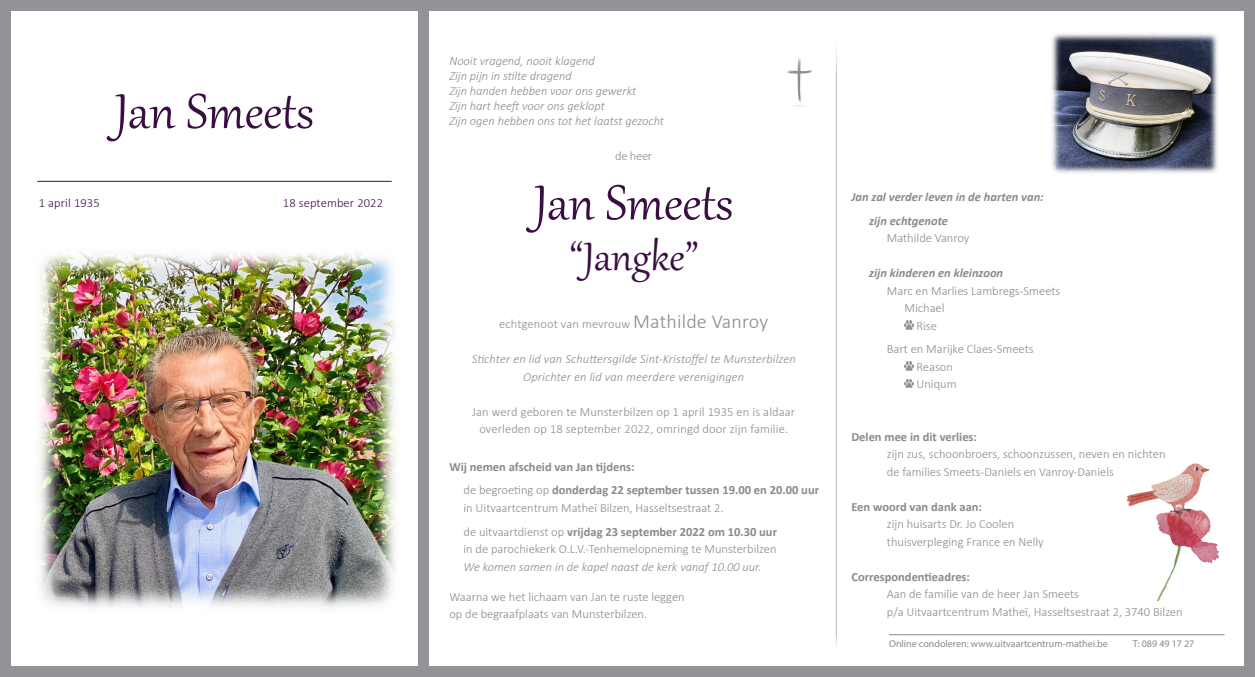
<style>
.page{position:relative;width:1255px;height:677px;background:#fff}
.page>*{position:absolute;margin:0;border:0;box-sizing:border-box;transform-origin:0 0}
.t1{font:60px "Gabriola";color:#3a0e43}
.t2{font:48.75px "Gabriola";color:#3a0e43}
.t3{font:300 12.5px "Calibri";color:#8a898d}
.t4{font:italic 300 12.5px "Calibri";color:#8a898d}
.t5{font:700 12.5px "Calibri";color:#8a898d}
.t6{font:italic 700 12.5px "Calibri";color:#8a898d}
.t7{font:300 12.5px "Calibri";letter-spacing:.01em;color:#3a0e43}
.t8{font:10px "Myriad Pro";color:#8a898d}
.s1{font-size:20px}
.s2{font-weight:300}
</style>
<div class="page">
<img style="left:1126px;top:463px;width:93px;height:137px">
<div style="left:418px;top:0;width:11px;height:677px;background:#919396"></div>
<div style="left:1244px;top:0;width:10px;height:677px;background:#919396"></div>
<hr style="left:889px;top:634px;width:335px;height:1px;background:#8a898d">
<div style="left:0;top:0;width:1254px;height:11px;background:#919396"></div>
<div style="left:0;top:0;width:11px;height:677px;background:#919396"></div>
<hr style="left:835px;top:24px;width:1px;height:632px;background:#231f20">
<div style="left:3px;top:667px;width:1251px;height:10px;background:#919396"></div>
<svg style="left:904px;top:320px;width:9px;height:9px"></svg>
<svg style="left:904px;top:362px;width:9px;height:8px"></svg>
<svg style="left:904px;top:379px;width:9px;height:9px"></svg>
<img style="left:787px;top:58px;width:25px;height:49px">
<hr style="left:37px;top:181px;width:355px;height:1px;background:#411643">
<img style="left:1052px;top:33px;width:166px;height:140px">
<img style="left:39px;top:252px;width:357px;height:356px">
<p class="t1" style="left:115px;top:72px;width:200px">Jan Smeets</p>
<p class="t7" style="left:39px;top:195px;width:62px">1 april 1935</p>
<p class="t7" style="left:283px;top:195px;width:102px">18 september 2022</p>
<p class="t4" style="left:449px;top:53px;width:147px">Nooit vragend, nooit klagend</p>
<p class="t4" style="left:449px;top:68px;width:124px">Zijn pijn in stilte dragend</p>
<p class="t4" style="left:449px;top:83px;width:188px">Zijn handen hebben voor ons gewerkt</p>
<p class="t4" style="left:449px;top:98px;width:157px">Zijn hart heeft voor ons geklopt</p>
<p class="t4" style="left:449px;top:113px;width:216px">Zijn ogen hebben ons tot het laatst gezocht</p>
<p class="t3" style="left:615px;top:148px;width:39px">de heer</p>
<p class="t1" style="left:534px;top:163px;width:200px">Jan Smeets</p>
<p class="t2" style="left:569px;top:225px;width:130px">“Jangke”</p>
<p class="t3" style="left:499px;top:316px;width:270px">echtgenoot van mevrouw <span class="s1">Mathilde Vanroy</span></p>
<p class="t4" style="left:471px;top:351px;width:325px">Stichter en lid van Schuttersgilde Sint-Kristoffel te Munsterbilzen</p>
<p class="t4" style="left:523px;top:369px;width:222px">Oprichter en lid van meerdere verenigingen</p>
<p class="t3" style="left:472px;top:404px;width:324px">Jan werd geboren te Munsterbilzen op 1 april 1935 en is aldaar</p>
<p class="t3" style="left:479px;top:421px;width:310px">overleden op 18 september 2022, omringd door zijn familie.</p>
<p class="t5" style="left:449px;top:457px;width:187px">Wij nemen afscheid van Jan tijdens:</p>
<p class="t5" style="left:463px;top:481px;width:357px"><span class="s2">de begroeting op</span> donderdag 22 september tussen 19.00 en 20.00 uur</p>
<p class="t3" style="left:463px;top:500px;width:261px">in Uitvaartcentrum Matheï Bilzen, Hasseltsestraat 2.</p>
<p class="t5" style="left:463px;top:522px;width:315px"><span class="s2">de uitvaartdienst op</span> vrijdag 23 september 2022 om 10.30 uur</p>
<p class="t3" style="left:463px;top:541px;width:314px">in de parochiekerk O.L.V.-Tenhemelopneming te Munsterbilzen</p>
<p class="t4" style="left:463px;top:559px;width:299px">We komen samen in de kapel naast de kerk vanaf 10.00 uur.</p>
<p class="t3" style="left:449px;top:589px;width:237px">Waarna we het lichaam van Jan te ruste leggen</p>
<p class="t3" style="left:449px;top:606px;width:199px">op de begraafplaats van Munsterbilzen.</p>
<p class="t6" style="left:851px;top:188px;width:194px">Jan zal verder leven in de harten van:</p>
<p class="t6" style="left:869px;top:211px;width:80px">zijn echtgenote</p>
<p class="t3" style="left:886px;top:230px;width:84px">Mathilde Vanroy</p>
<p class="t6" style="left:869px;top:264px;width:136px">zijn kinderen en kleinzoon</p>
<p class="t3" style="left:886px;top:283px;width:175px">Marc en Marlies Lambregs-Smeets</p>
<p class="t3" style="left:904px;top:300px;width:41px">Michael</p>
<p class="t3" style="left:916px;top:318px;width:22px">Rise</p>
<p class="t3" style="left:886px;top:341px;width:148px">Bart en Marijke Claes-Smeets</p>
<p class="t3" style="left:916px;top:359px;width:38px">Reason</p>
<p class="t3" style="left:916px;top:376px;width:42px">Uniqum</p>
<p class="t5" style="left:851px;top:428px;width:127px">Delen mee in dit verlies:</p>
<p class="t3" style="left:886px;top:446px;width:280px">zijn zus, schoonbroers, schoonzussen, neven en nichten</p>
<p class="t3" style="left:886px;top:464px;width:228px">de families Smeets-Daniels en Vanroy-Daniels</p>
<p class="t5" style="left:851px;top:498px;width:132px">Een woord van dank aan:</p>
<p class="t3" style="left:886px;top:516px;width:129px">zijn huisarts Dr. Jo Coolen</p>
<p class="t3" style="left:886px;top:534px;width:158px">thuisverpleging France en Nelly</p>
<p class="t5" style="left:851px;top:568px;width:120px">Correspondentieadres:</p>
<p class="t3" style="left:886px;top:586px;width:194px">Aan de familie van de heer Jan Smeets</p>
<p class="t3" style="left:886px;top:604px;width:297px">p/a Uitvaartcentrum Matheï, Hasseltsestraat 2, 3740 Bilzen</p>
<p class="t8" style="left:889px;top:637px;width:220px">Online condoleren: www.uitvaartcentrum-mathei.be</p>
<p class="t8" style="left:1132px;top:637px;width:63px">T: 089 49 17 27</p>
</div>
